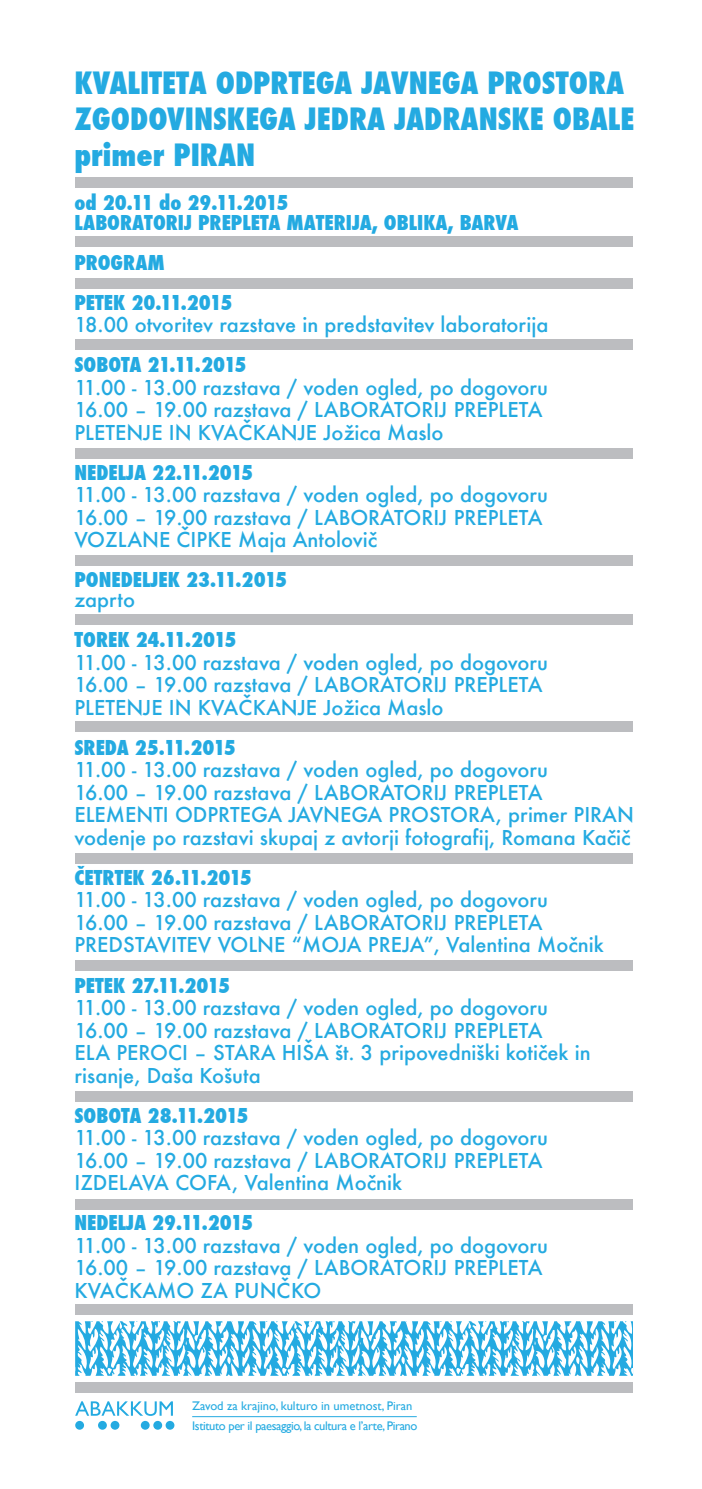
<style>
.page{position:relative;width:702px;height:1489px;background:#fff}
.page>*{position:absolute;margin:0;border:0;box-sizing:border-box;transform-origin:0 0}
.t1{font:800 condensed 30px/36px "Futura";color:#24aae1}
.t2{font:500 20px/22.5px "Futura";color:#24aae1}
.t3{font:800 condensed 20px/20px "Futura";color:#24aae1}
.t4{font:12.5px/20px "Gill Sans";letter-spacing:-.03em;color:#24aae1}
</style>
<div class="page">
<svg style="left:75px;top:1321px;width:558px;height:54px"></svg>
<div style="left:75px;top:177px;width:558px;height:10px;background:#bcbdc0"></div>
<div style="left:75px;top:236px;width:558px;height:10px;background:#bcbdc0"></div>
<div style="left:75px;top:278px;width:558px;height:10px;background:#bcbdc0"></div>
<div style="left:75px;top:340px;width:558px;height:10px;background:#bcbdc0"></div>
<div style="left:75px;top:448px;width:558px;height:10px;background:#bcbdc0"></div>
<div style="left:75px;top:556px;width:558px;height:10px;background:#bcbdc0"></div>
<div style="left:75px;top:614px;width:558px;height:10px;background:#bcbdc0"></div>
<div style="left:75px;top:721px;width:558px;height:10px;background:#bcbdc0"></div>
<div style="left:75px;top:853px;width:558px;height:10px;background:#bcbdc0"></div>
<div style="left:75px;top:960px;width:558px;height:10px;background:#bcbdc0"></div>
<div style="left:75px;top:1091px;width:558px;height:10px;background:#bcbdc0"></div>
<div style="left:75px;top:1199px;width:558px;height:10px;background:#bcbdc0"></div>
<div style="left:75px;top:1304px;width:558px;height:10px;background:#bcbdc0"></div>
<div style="left:75px;top:1382px;width:558px;height:10px;background:#bcbdc0"></div>
<svg style="left:75px;top:1401px;width:98px;height:14px"></svg>
<div style="left:75px;top:1420px;width:9px;height:9px;background:#24aae1;border-radius:50%"></div>
<div style="left:98px;top:1420px;width:9px;height:9px;background:#24aae1;border-radius:50%"></div>
<div style="left:111px;top:1420px;width:8px;height:9px;background:#24aae1;border-radius:50%"></div>
<div style="left:141px;top:1420px;width:9px;height:9px;background:#24aae1;border-radius:50%"></div>
<div style="left:153px;top:1420px;width:9px;height:9px;background:#24aae1;border-radius:50%"></div>
<svg style="left:165px;top:1420px;width:9px;height:9px"></svg>
<hr style="left:192px;top:1415px;width:225px;height:1px;background:#24aae1">
<h1 class="t1" style="left:74px;top:65px;width:561px">KVALITETA ODPRTEGA JAVNEGA PROSTORA<br>ZGODOVINSKEGA JEDRA JADRANSKE OBALE primer PIRAN</h1>
<p class="t3" style="left:74px;top:192px;width:445px">od 20.11 do 29.11.2015<br>LABORATORIJ PREPLETA MATERIJA, OBLIKA, BARVA</p>
<p class="t3" style="left:74px;top:242px;width:159px;line-height:40px">PROGRAM<br>PETEK 20.11.2015</p>
<p class="t2" style="left:74px;top:313px;width:475px">18.00 otvoritev razstave in predstavitev laboratorija</p>
<p class="t3" style="left:74px;top:355px;width:173px">SOBOTA 21.11.2015</p>
<p class="t2" style="left:74px;top:376px;width:475px">11.00 - 13.00 razstava / voden ogled, po dogovoru<br>16.00 – 19.00 razstava / LABORATORIJ PREPLETA<br>PLETENJE IN KVAČKANJE Jožica Maslo</p>
<p class="t3" style="left:74px;top:462px;width:180px">NEDELJA 22.11.2015</p>
<p class="t2" style="left:74px;top:483px;width:475px">11.00 - 13.00 razstava / voden ogled, po dogovoru<br>16.00 – 19.00 razstava / LABORATORIJ PREPLETA<br>VOZLANE ČIPKE Maja Antolovič</p>
<p class="t3" style="left:74px;top:570px;width:214px">PONEDELJEK 23.11.2015</p>
<p class="t2" style="left:74px;top:588px;width:62px">zaprto</p>
<p class="t3" style="left:74px;top:630px;width:164px">TOREK 24.11.2015</p>
<p class="t2" style="left:74px;top:651px;width:475px">11.00 - 13.00 razstava / voden ogled, po dogovoru<br>16.00 – 19.00 razstava / LABORATORIJ PREPLETA<br>PLETENJE IN KVAČKANJE Jožica Maslo</p>
<p class="t3" style="left:74px;top:737px;width:163px">SREDA 25.11.2015</p>
<p class="t2" style="left:74px;top:758px;width:561px">11.00 - 13.00 razstava / voden ogled, po dogovoru<br>16.00 – 19.00 razstava / LABORATORIJ PREPLETA ELEMENTI ODPRTEGA JAVNEGA PROSTORA, primer PIRAN vodenje po razstavi skupaj z avtorji fotografij, Romana Kačič</p>
<p class="t3" style="left:74px;top:867px;width:179px">ČETRTEK 26.11.2015</p>
<p class="t2" style="left:74px;top:888px;width:531px">11.00 - 13.00 razstava / voden ogled, po dogovoru<br>16.00 – 19.00 razstava / LABORATORIJ PREPLETA<br>PREDSTAVITEV VOLNE “MOJA PREJA”, Valentina Močnik</p>
<p class="t3" style="left:74px;top:975px;width:157px">PETEK 27.11.2015</p>
<p class="t2" style="left:74px;top:996px;width:518px">11.00 - 13.00 razstava / voden ogled, po dogovoru 16.00 – 19.00 razstava / LABORATORIJ PREPLETA<br>ELA PEROCI – STARA HIŠA št. 3 pripovedniški kotiček in risanje, Daša Košuta</p>
<p class="t3" style="left:74px;top:1105px;width:176px">SOBOTA 28.11.2015</p>
<p class="t2" style="left:74px;top:1126px;width:475px">11.00 - 13.00 razstava / voden ogled, po dogovoru<br>16.00 – 19.00 razstava / LABORATORIJ PREPLETA<br>IZDELAVA COFA, Valentina Močnik</p>
<p class="t3" style="left:74px;top:1212px;width:180px">NEDELJA 29.11.2015</p>
<p class="t2" style="left:74px;top:1233px;width:475px">11.00 - 13.00 razstava / voden ogled, po dogovoru<br>16.00 – 19.00 razstava / LABORATORIJ PREPLETA<br>KVAČKAMO ZA PUNČKO</p>
<p class="t4" style="left:192px;top:1395px;width:227px">Zavod za krajino, kulturo in umetnost, Piran<br>Istituto per il paesaggio, la cultura e l’arte, Pirano</p>
</div>
